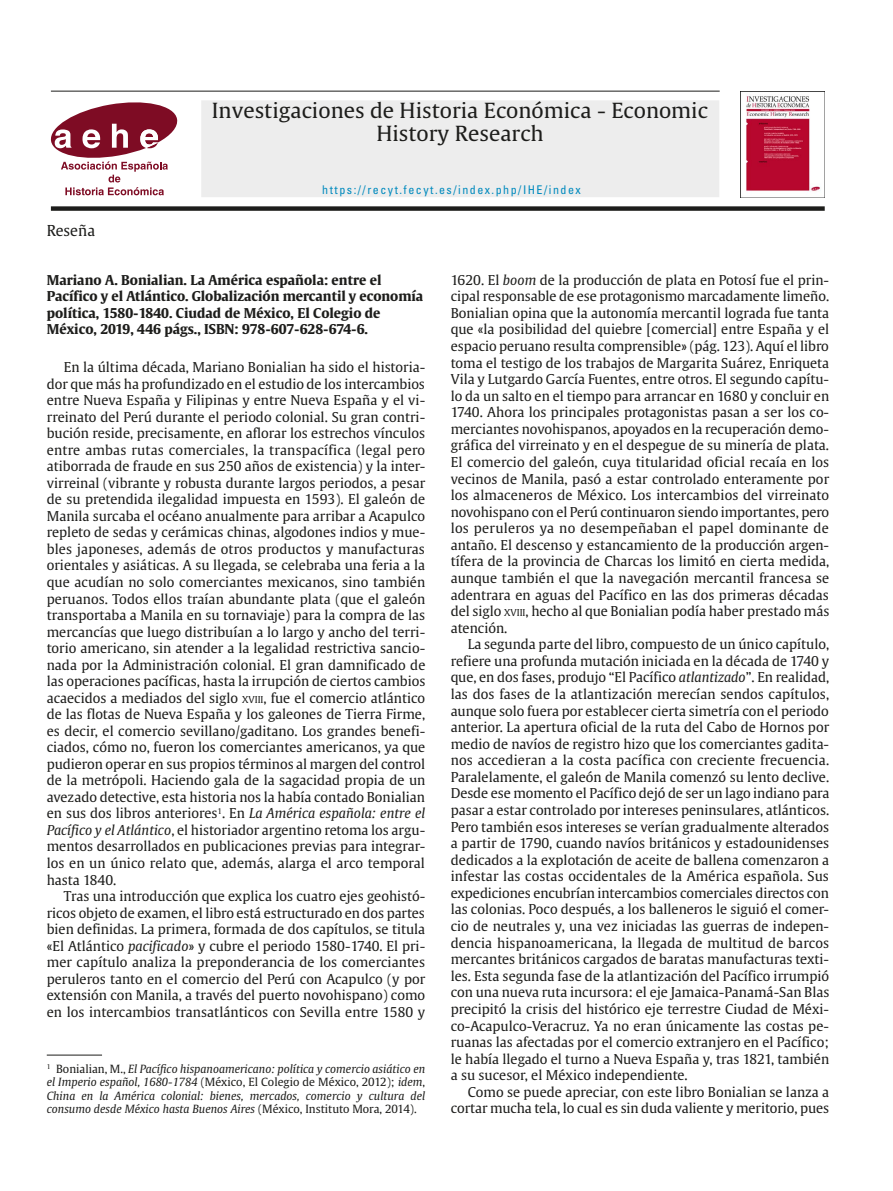
<style>
.page{position:relative;width:893px;height:1191px;background:#fff}
.page>*{position:absolute;margin:0;border:0;box-sizing:border-box;transform-origin:0 0}
.t1{font:20.7px/23.7px "Gulliver RM";color:#1d1d1b;text-align:center}
.t2{font:15px "Gulliver";color:#1d1d1b}
.Texto_general{font:13.5px/16.5px "Gulliver";color:#1d1d1b;text-align:justify}
.Titular{font:700 13.5px/16.5px "Gulliver";color:#1d1d1b}
.t3{font:condensed 12px "Univers";letter-spacing:.125em;color:#008abe}
.Notas{font:italic 11.25px/13.5px "Gulliver";color:#1d1d1b;text-align:justify}
.s1{font-size:9.45px}
.s2{font-style:italic}
.s3{font-style:normal}
</style>
<div class="page">
<hr style="left:51px;top:91px;width:669px;height:1px;background:#1d1d1b">
<div style="left:201px;top:100px;width:518px;height:97px;background:#ededed"></div>
<svg style="left:51px;top:102px;width:126px;height:93px"></svg>
<img style="left:741px;top:91px;width:84px;height:106px">
<div style="left:51px;top:206px;width:774px;height:5px;background:#1d1d1b"></div>
<hr style="left:47px;top:1054px;width:55px;height:1px;background:#1d1d1b">
<h1 class="t1" style="left:212px;top:98px;width:498px">Investigaciones de Historia Económica - Economic<br>History Research</h1>
<p class="t2" style="left:47px;top:221px;width:50px">Reseña</p>
<p class="t3" style="left:322px;top:182px;width:260px">https://recyt.fecyt.es/index.php/IHE/index</p>
<p class="Titular" style="left:47px;top:271px;width:378px">Mariano A. Bonialian. La América española: entre el Pacífico y el Atlántico. Globalización mercantil y economía política, 1580-1840. Ciudad de México, El Colegio de México, 2019, 446 págs., ISBN: 978-607-628-674-6.</p>
<p class="Texto_general" style="left:47px;top:359px;width:380px;text-indent:17px">En la última década, Mariano Bonialian ha sido el historia&shy;dor que más ha profundizado en el estudio de los intercambios entre Nueva España y Filipinas y entre Nueva España y el vi&shy;rreinato del Perú durante el periodo colonial. Su gran contri&shy;bución reside, precisamente, en aflorar los estrechos vínculos entre ambas rutas comerciales, la transpacífica (legal pero atiborrada de fraude en sus 250 años de existencia) y la inter&shy;virreinal (vibrante y robusta durante largos periodos, a pesar de su pretendida ilegalidad impuesta en 1593). El galeón de Manila surcaba el océano anualmente para arribar a Acapulco repleto de sedas y cerámicas chinas, algodones indios y mue&shy;bles japoneses, además de otros productos y manufacturas orientales y asiáticas. A su llegada, se celebraba una feria a la que acudían no solo comerciantes mexicanos, sino también peruanos. Todos ellos traían abundante plata (que el galeón transportaba a Manila en su tornaviaje) para la compra de las mercancías que luego distribuían a lo largo y ancho del terri&shy;torio americano, sin atender a la legalidad restrictiva sancio&shy;nada por la Administración colonial. El gran damnificado de las operaciones pacíficas, hasta la irrupción de ciertos cambios acaecidos a mediados del siglo <span class="s1">XVIII</span>, fue el comercio atlántico de las flotas de Nueva España y los galeones de Tierra Firme, es decir, el comercio sevillano/gaditano. Los grandes benefi&shy;ciados, cómo no, fueron los comerciantes americanos, ya que pudieron operar en sus propios términos al margen del control de la metrópoli. Haciendo gala de la sagacidad propia de un avezado detective, esta historia nos la había contado Bonialian en sus dos libros anteriores<sup>1</sup>. En <span class="s2">La América española: entre el Pacífico y el Atlántico</span>, el historiador argentino retoma los argu&shy;mentos desarrollados en publicaciones previas para integrar&shy;los en un único relato que, además, alarga el arco temporal hasta 1840.</p>
<p class="Texto_general" style="left:47px;top:888px;width:380px;text-indent:17px">Tras una introducción que explica los cuatro ejes geohistó&shy;ricos objeto de examen, el libro está estructurado en dos partes bien definidas. La primera, formada de dos capítulos, se titula «El Atlántico <span class="s2">pacificado</span>» y cubre el periodo 1580-1740. El pri&shy;mer capítulo analiza la preponderancia de los comerciantes peruleros tanto en el comercio del Perú con Acapulco (y por extensión con Manila, a través del puerto novohispano) como en los intercambios transatlánticos con Sevilla entre 1580 y</p>
<p class="Notas" style="left:47px;top:1062px;width:380px"><sup>1</sup> <span class="s3">Bonialian, M.,</span> El Pacífico hispanoamericano: política y comercio asiático en el Imperio español, 1680-1784 <span class="s3">(México, El Colegio de México, 2012);</span> idem<span class="s3">, </span>China en la América colonial: bienes, mercados, comercio y cultura del consumo desde México hasta Buenos Aires <span class="s3">(México, Instituto Mora, 2014).</span></p>
<p class="Texto_general" style="left:451px;top:271px;width:380px">1620. El <span class="s2">boom</span> de la producción de plata en Potosí fue el prin&shy;cipal responsable de ese protagonismo marcadamente limeño.<br>Bonialian opina que la autonomía mercantil lograda fue tanta que «la posibilidad del quiebre [comercial] entre España y el espacio peruano resulta comprensible» (pág. 123). Aquí el libro toma el testigo de los trabajos de Margarita Suárez, Enriqueta Vila y Lutgardo García Fuentes, entre otros. El segundo capítu&shy;lo da un salto en el tiempo para arrancar en 1680 y concluir en 1740. Ahora los principales protagonistas pasan a ser los co&shy;merciantes novohispanos, apoyados en la recuperación demo&shy;gráfica del virreinato y en el despegue de su minería de plata.<br>El comercio del galeón, cuya titularidad oficial recaía en los vecinos de Manila, pasó a estar controlado enteramente por los almaceneros de México. Los intercambios del virreinato novohispano con el Perú continuaron siendo importantes, pero los peruleros ya no desempeñaban el papel dominante de antaño. El descenso y estancamiento de la producción argen&shy;tífera de la provincia de Charcas los limitó en cierta medida, aunque también el que la navegación mercantil francesa se adentrara en aguas del Pacífico en las dos primeras décadas del siglo <span class="s1">XVIII</span>, hecho al que Bonialian podía haber prestado más atención.</p>
<p class="Texto_general" style="left:451px;top:636px;width:380px;text-indent:17px">La segunda parte del libro, compuesto de un único capítulo, refiere una profunda mutación iniciada en la década de 1740 y que, en dos fases, produjo “El Pacífico <span class="s2">atlantizado</span>”. En realidad, las dos fases de la atlantización merecían sendos capítulos, aunque solo fuera por establecer cierta simetría con el periodo anterior. La apertura oficial de la ruta del Cabo de Hornos por medio de navíos de registro hizo que los comerciantes gadita&shy;nos accedieran a la costa pacífica con creciente frecuencia.<br>Paralelamente, el galeón de Manila comenzó su lento declive.<br>Desde ese momento el Pacífico dejó de ser un lago indiano para pasar a estar controlado por intereses peninsulares, atlánticos.<br>Pero también esos intereses se verían gradualmente alterados a partir de 1790, cuando navíos británicos y estadounidenses dedicados a la explotación de aceite de ballena comenzaron a infestar las costas occidentales de la América española. Sus expediciones encubrían intercambios comerciales directos con las colonias. Poco después, a los balleneros le siguió el comer&shy;cio de neutrales y, una vez iniciadas las guerras de indepen&shy;dencia hispanoamericana, la llegada de multitud de barcos mercantes británicos cargados de baratas manufacturas texti&shy;les. Esta segunda fase de la atlantización del Pacífico irrumpió con una nueva ruta incursora: el eje Jamaica-Panamá-San Blas precipitó la crisis del histórico eje terrestre Ciudad de Méxi&shy;co-Acapulco-Veracruz. Ya no eran únicamente las costas pe&shy;ruanas las afectadas por el comercio extranjero en el Pacífico; le había llegado el turno a Nueva España y, tras 1821, también a su sucesor, el México independiente.</p>
<p class="Texto_general" style="left:451px;top:1083px;width:380px;text-align:right">Como se puede apreciar, con este libro Bonialian se lanza a cortar mucha tela, lo cual es sin duda valiente y meritorio, pues</p>
</div>
